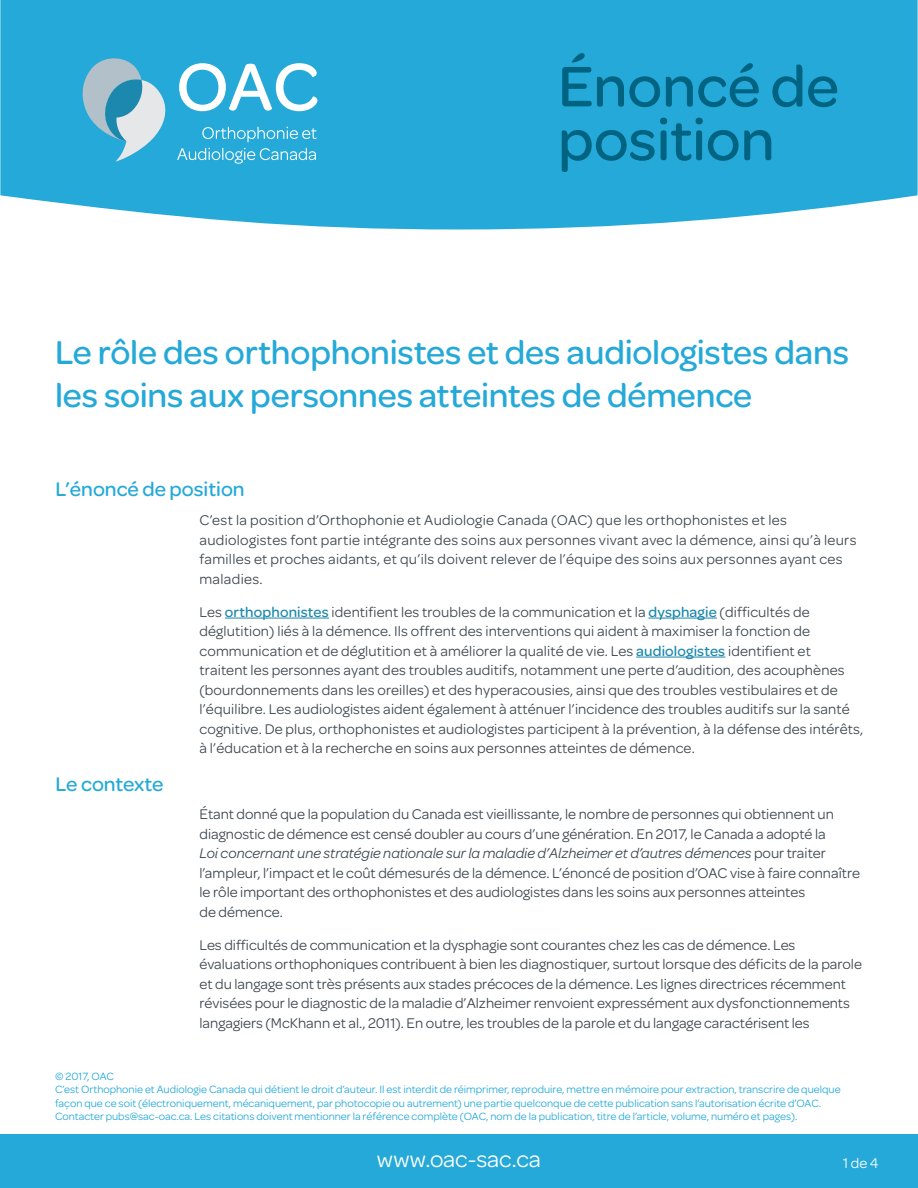
<style>
.page{position:relative;width:918px;height:1188px;background:#fff}
.page>*{position:absolute;margin:0;border:0;box-sizing:border-box;transform-origin:0 0}
.t1{font:500 60.9px/53.6px "Omnes";color:#016382}
.t2{font:500 35.25px/42.9px "Omnes";letter-spacing:-.005em;color:#24a9d8}
.t3{font:24px "Omnes";letter-spacing:-.005em;color:#fff}
.section_header{font:500 21px "Omnes";color:#24a9d8}
.SAC-OAC_Basic_Paragr{font:15px/19.5px "Omnes";letter-spacing:.005em;color:#3d474e}
.t4{font:15px "Omnes";color:#fff}
.t5{font:11.25px/13.5px "Omnes";color:#24a9d8}
.s1{font-weight:500;color:#1d88ad}
.s2{font-style:italic}
</style>
<div class="page">
<div style="left:0;top:0;width:918px;height:229px;background:#24a9d8"></div>
<div style="left:0;top:1134px;width:918px;height:54px;background:#24a9d8"></div>
<svg style="left:82px;top:54px;width:86px;height:108px;background:#6eb7d2"></svg>
<svg style="left:202px;top:127px;width:115px;height:15px;background:#4db9df"></svg>
<svg style="left:177px;top:148px;width:139px;height:16px;background:#4eb9df"></svg>
<svg style="left:179px;top:63px;width:138px;height:48px"></svg>
<hr style="left:225px;top:618px;width:104px;height:1px;background:#1d88ad">
<hr style="left:648px;top:618px;width:69px;height:1px;background:#1d88ad">
<hr style="left:636px;top:657px;width:89px;height:1px;background:#1d88ad">
<h1 class="t1" style="left:558px;top:56px;width:283px">Énoncé de position</h1>
<p class="t2" style="left:55px;top:329px;width:795px">Le rôle des orthophonistes et des audiologistes dans les soins aux personnes atteintes de démence</p>
<p class="section_header" style="left:56px;top:475px;width:191px">L’énoncé de position</p>
<p class="SAC-OAC_Basic_Paragr" style="left:200px;top:509px;width:658px">C’est la position d’Orthophonie et Audiologie Canada (OAC) que les orthophonistes et les audiologistes font partie intégrante des soins aux personnes vivant avec la démence, ainsi qu’à leurs familles et proches aidants, et qu’ils doivent relever de l’équipe des soins aux personnes ayant ces maladies.</p>
<p class="SAC-OAC_Basic_Paragr" style="left:200px;top:601px;width:665px">Les <span class="s1">orthophonistes</span> identifient les troubles de la communication et la <span class="s1">dysphagie</span> (difficultés de déglutition) liés à la démence. Ils offrent des interventions qui aident à maximiser la fonction de communication et de déglutition et à améliorer la qualité de vie. Les <span class="s1">audiologistes</span> identifient et<br>traitent les personnes ayant des troubles auditifs, notamment une perte d’audition, des acouphènes (bourdonnements dans les oreilles) et des hyperacousies, ainsi que des troubles vestibulaires et de l’équilibre. Les audiologistes aident également à atténuer l’incidence des troubles auditifs sur la santé cognitive. De plus, orthophonistes et audiologistes participent à la prévention, à la défense des intérêts, à l’éducation et à la recherche en soins aux personnes atteintes de démence.</p>
<p class="section_header" style="left:56px;top:769px;width:109px">Le contexte</p>
<p class="SAC-OAC_Basic_Paragr" style="left:200px;top:804px;width:662px">Étant donné que la population du Canada est vieillissante, le nombre de personnes qui obtiennent un diagnostic de démence est censé doubler au cours d’une génération. En 2017, le Canada a adopté la<br><span class="s2">Loi concernant une stratégie nationale sur la maladie d’Alzheimer et d’autres démences</span> pour traiter l’ampleur, l’impact et le coût démesurés de la démence. L’énoncé de position d’OAC vise à faire connaître le rôle important des orthophonistes et des audiologistes dans les soins aux personnes atteintes<br>de démence.</p>
<p class="SAC-OAC_Basic_Paragr" style="left:200px;top:934px;width:664px">Les difficultés de communication et la dysphagie sont courantes chez les cas de démence. Les évaluations orthophoniques contribuent à bien les diagnostiquer, surtout lorsque des déficits de la parole et du langage sont très présents aux stades précoces de la démence. Les lignes directrices récemment révisées pour le diagnostic de la maladie d’Alzheimer renvoient expressément aux dysfonctionnements langagiers (McKhann et al., 2011). En outre, les troubles de la parole et du langage caractérisent les</p>
<p class="t5" style="left:55px;top:1068px;width:787px">© 2017, OAC<br>C’est Orthophonie et Audiologie Canada qui détient le droit d’auteur. Il est interdit de réimprimer, reproduire, mettre en mémoire pour extraction, transcrire de quelque façon que ce soit (électroniquement, mécaniquement, par photocopie ou autrement) une partie quelconque de cette publication sans l’autorisation écrite d’OAC.<br>Contacter pubs@sac-oac.ca. Les citations doivent mentionner la référence complète (OAC, nom de la publication, titre de l’article, volume, numéro et pages).</p>
<h3 class="t3" style="left:377px;top:1143px;width:166px">www.oac-sac.ca</h3>
<p class="t4" style="left:843px;top:1153px;width:37px">1 de 4</p>
</div>
